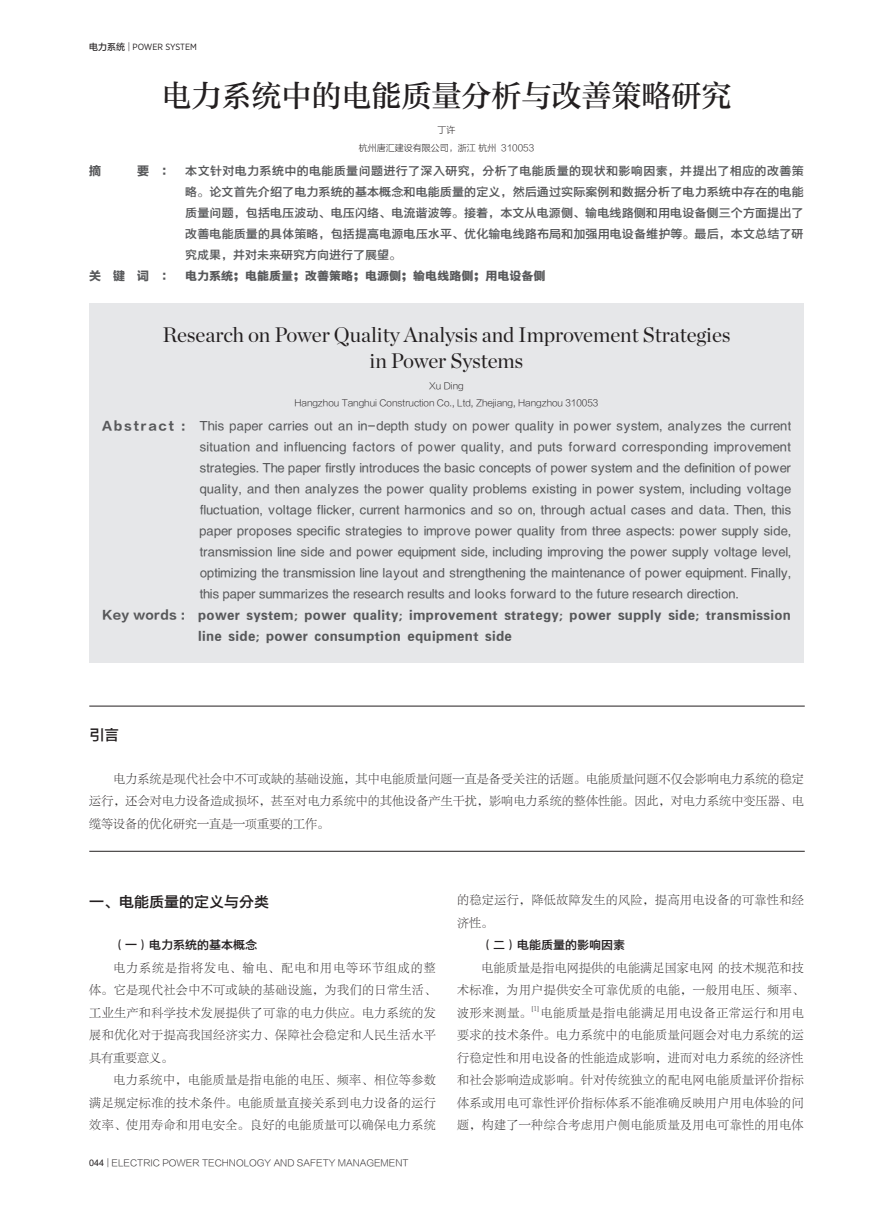
<style>
.page{position:relative;width:893px;height:1212px;background:#fff}
.page>*{position:absolute;margin:0;border:0;box-sizing:border-box;transform-origin:0 0}
.标题{font:30px "FZZHUNYSK GBK1 0";color:#231f20}
.英文标题{font:21px/25.2px "Chronicle Display";color:#231f20;text-align:center}
.一{font:15px "FZYDZHK GBK1 0";color:#231f20}
.英文摘要{font:12px/21px "FZYDZHK GBK1 0";letter-spacing:.03em;color:#57585a;text-align:justify}
.正文{font:12px/22.5px "FZLTSK GBK1 0";letter-spacing:.035em;color:#231f20;text-align:justify}
.摘要{font:12px/21px "FZYDZHK GBK1 0";letter-spacing:.01em;color:#57585a;text-align:justify}
.英文关键词{font:12px/21px "FZYDCHK GBK1 0";letter-spacing:.03em;color:#57585a}
.关键词{font:12px "FZYDCHK GBK1 0";color:#57585a}
.一-2{font:12px "FZYDZHK GBK1 0";color:#231f20}
.摘要-2{font:12px "FZLTDHK GBK1 0";color:#57585a}
.英文单位{font:9px "FZLTXHK GBK1 0";color:#231f20}
.t1{font:9px "FZLTKHK GBK1 0";color:#231f20}
.单位{font:9px "FZLTXHK GBK1 0";color:#231f20}
.t2{font:9px "Gotham Narrow";color:#231f20}
.英文作者{font:9px "FZLTXHK GBK1 0";color:#231f20}
.作者{font:9px "FZLTXHK GBK1 0";color:#231f20}
.正文-2{font:7.05px "FZLTSK GBK1 0";color:#231f20}
.s1{font-family:"FZLTZHUNHK GBK1 0"}
.s2{font-family:"FZLTKHK GBK1 0"}
.s3{font-family:"FZLTDHK GBK1 0"}
.s4{font-family:"Arial"}
</style>
<div class="page">
<div style="left:89px;top:303px;width:715px;height:360px;background:#e6e7e9"></div>
<hr style="left:89px;top:706px;width:716px;height:1px;background:#231f20">
<hr style="left:89px;top:851px;width:716px;height:1px;background:#231f20">
<p class="t2" style="left:89px;top:41px;width:109px"><span class="s1">电力系统</span> <span class="s2">|</span> POWER SYSTEM</p>
<p class="标题" style="left:161px;top:78px;width:572px">电力系统中的电能质量分析与改善策略研究</p>
<p class="作者" style="left:437px;top:124px;width:19px">丁许</p>
<p class="单位" style="left:359px;top:142px;width:177px">杭州唐汇建设有限公司，浙江 杭州 310053</p>
<p class="摘要-2" style="left:89px;top:165px;width:14px">摘</p>
<p class="摘要" style="left:185px;top:161px;width:620px;text-indent:-48px"><span class="s3">要 ：</span> 本文针对电力系统中的电能质量问题进行了深入研究，分析了电能质量的现状和影响因素，并提出了相应的改善策略。论文首先介绍了电力系统的基本概念和电能质量的定义，然后通过实际案例和数据分析了电力系统中存在的电能质量问题，包括电压波动、电压闪络、电流谐波等。接着，本文从电源侧、输电线路侧和用电设备侧三个方面提出了改善电能质量的具体策略，包括提高电源电压水平、优化输电线路布局和加强用电设备维护等。最后，本文总结了研究成果，并对未来研究方向进行了展望。</p>
<p class="关键词" style="left:89px;top:270px;width:457px"><span class="s3">关 键 词 ：</span> 电力系统；电能质量；改善策略；电源侧；输电线路侧；用电设备侧</p>
<p class="英文标题" style="left:162px;top:321px;width:569px">Research on Power Quality Analysis and Improvement Strategies in Power Systems</p>
<p class="英文作者" style="left:429px;top:381px;width:36px">Xu Ding</p>
<p class="英文单位" style="left:294px;top:398px;width:305px">Hangzhou Tanghui Construction Co., Ltd, Zhejiang, Hangzhou 310053</p>
<p class="英文摘要" style="left:200px;top:416px;width:593px;text-indent:-98px"><span class="s3">Abstract :</span> This paper carries out an in-depth study on power quality in power system, analyzes the current situation and influencing factors of power quality, and puts forward corresponding improvement strategies. The paper firstly introduces the basic concepts of power system and the definition of power quality, and then analyzes the power quality problems existing in power system, including voltage fluctuation, voltage flicker, current harmonics and so on, through actual cases and data. Then, this paper proposes specific strategies to improve power quality from three aspects: power supply side, transmission line side and power equipment side, including improving the power supply voltage level, optimizing the transmission line layout and strengthening the maintenance of power equipment. Finally, this paper summarizes the research results and looks forward to the future research direction.</p>
<p class="英文关键词" style="left:198px;top:605px;width:594px;text-indent:-96px"><span class="s3">Key words :</span> power system; power quality; improvement strategy; power supply side; transmission line side; power consumption equipment side</p>
<p class="一" style="left:89px;top:727px;width:32px">引言</p>
<p class="正文" style="left:89px;top:768px;width:716px;text-indent:24px">电力系统是现代社会中不可或缺的基础设施，其中电能质量问题一直是备受关注的话题。电能质量问题不仅会影响电力系统的稳定运行，还会对电力设备造成损坏，甚至对电力系统中的其他设备产生干扰，影响电力系统的整体性能。因此，对电力系统中变压器、电缆等设备的优化研究一直是一项重要的工作。</p>
<p class="一" style="left:89px;top:893px;width:181px">一、电能质量的定义与分类</p>
<p class="一-2" style="left:113px;top:939px;width:145px">（一）电力系统的基本概念</p>
<p class="正文" style="left:89px;top:957px;width:348px;text-indent:24px">电力系统是指将发电、输电、配电和用电等环节组成的整体。它是现代社会中不可或缺的基础设施，为我们的日常生活、工业生产和科学技术发展提供了可靠的电力供应。电力系统的发展和优化对于提高我国经济实力、保障社会稳定和人民生活水平具有重要意义。</p>
<p class="正文" style="left:89px;top:1069px;width:348px;text-indent:24px">电力系统中，电能质量是指电能的电压、频率、相位等参数满足规定标准的技术条件。电能质量直接关系到电力设备的运行效率、使用寿命和用电安全。良好的电能质量可以确保电力系统</p>
<p class="t1" style="left:89px;top:1158px;width:321px"><span class="s4">044</span> | ELECTRIC POWER TECHNOLOGY AND SAFETY MANAGEMENT</p>
<p class="正文" style="left:457px;top:889px;width:348px">的稳定运行，降低故障发生的风险，提高用电设备的可靠性和经济性。</p>
<p class="一-2" style="left:481px;top:939px;width:145px">（二）电能质量的影响因素</p>
<p class="正文" style="left:457px;top:957px;width:348px;text-indent:24px">电能质量是指电网提供的电能满足国家电网的技术规范和技术标准，为用户提供安全可靠优质的电能，一般用电压、频率、波形来测量。</p>
<p class="正文-2" style="left:531px;top:1005px;width:9px">[1]</p>
<p class="正文" style="left:457px;top:1002px;width:348px;text-indent:83px">电能质量是指电能满足用电设备正常运行和用电要求的技术条件。电力系统中的电能质量问题会对电力系统的运行稳定性和用电设备的性能造成影响，进而对电力系统的经济性和社会影响造成影响。针对传统独立的配电网电能质量评价指标体系或用电可靠性评价指标体系不能准确反映用户用电体验的问题，构建了一种综合考虑用户侧电能质量及用电可靠性的用电体</p>
</div>
